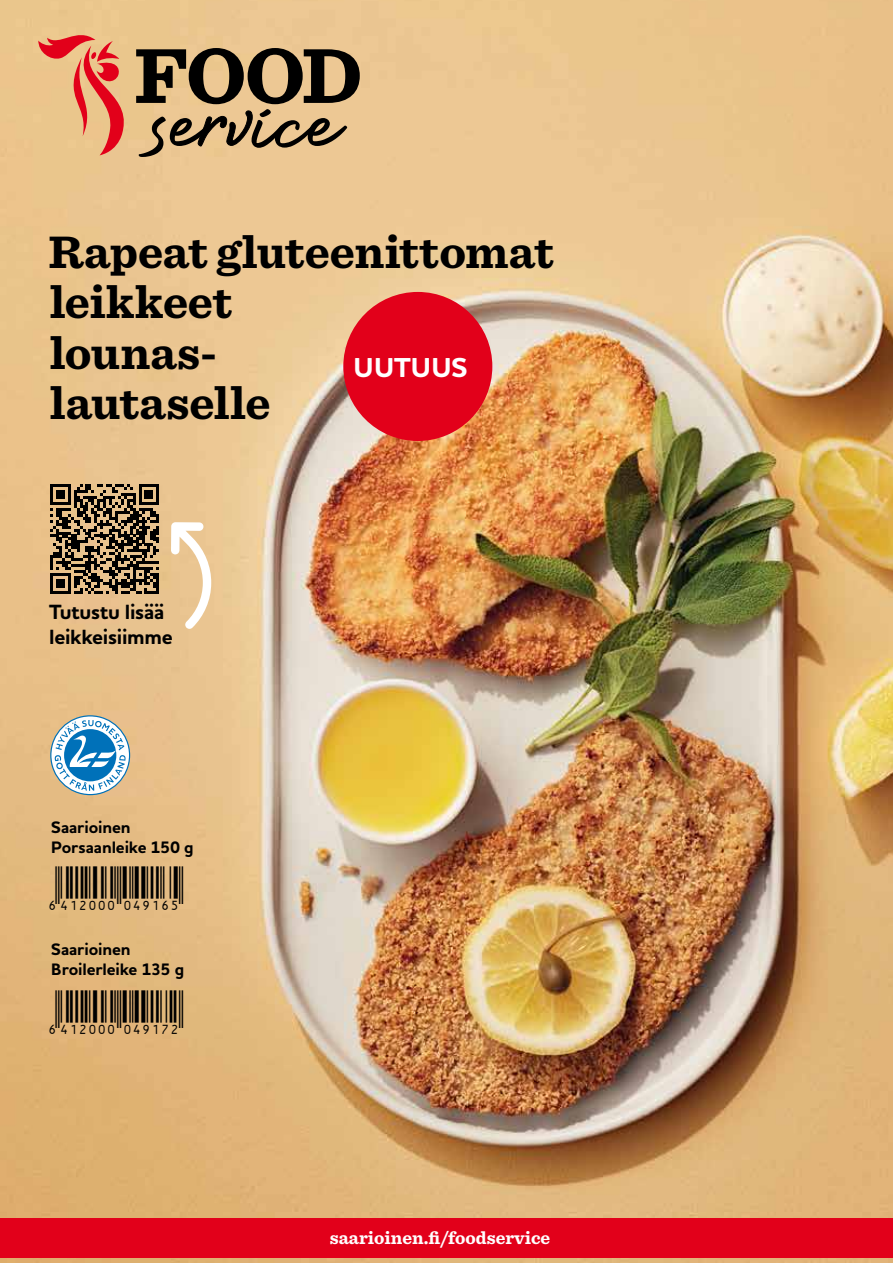
<style>
.page{position:relative;width:893px;height:1263px;background:#fff}
.page>*{position:absolute;margin:0;border:0;box-sizing:border-box;transform-origin:0 0}
.t1{font:700 47.55px/50.2px "Sentinel";letter-spacing:-.005em;color:#000}
.t2{font:43.05px "Viisas EAN Matala";color:#000}
.t3{font:700 27.9px "Houschka Pro";letter-spacing:.005em;color:#fff}
.t4{font:700 21px/24.8px "Houschka Pro";letter-spacing:-.01em;color:#000}
.t5{font:700 18.45px "Sentinel";color:#fff}
.t6{font:700 16.95px/20px "Houschka Pro";letter-spacing:-.005em;color:#000}
</style>
<div class="page">
<img style="left:0;top:0;width:893px;height:1263px">
<div style="left:0;top:1218px;width:893px;height:39px;background:#e2001a"></div>
<svg style="left:38px;top:26px;width:322px;height:131px"></svg>
<div style="left:343px;top:292px;width:149px;height:149px;background:#e2001a;border-radius:50%"></div>
<svg style="left:50px;top:715px;width:80px;height:80px"></svg>
<svg style="left:50px;top:484px;width:109px;height:109px"></svg>
<hr style="left:156px;top:573px;width:3px;height:20px;background:#000">
<svg style="left:171px;top:522px;width:40px;height:107px"></svg>
<h1 class="t1" style="left:48px;top:225px;width:507px">Rapeat gluteenittomat leikkeet<br>lounas-<br>lautaselle</h1>
<h3 class="t3" style="left:354px;top:349px;width:116px">UUTUUS</h3>
<p class="t4" style="left:49px;top:600px;width:125px">Tutustu lisää leikkeisiimme</p>
<p class="t6" style="left:51px;top:817px;width:144px">Saarioinen<br>Porsaanleike 150 g</p>
<h2 class="t2" style="left:46px;top:866px;width:139px">*6412000049165*</h2>
<p class="t6" style="left:51px;top:939px;width:135px">Saarioinen<br>Broilerleike 135 g</p>
<h2 class="t2" style="left:46px;top:989px;width:139px">*6412000049172*</h2>
<p class="t5" style="left:330px;top:1223px;width:222px">saarioinen.fi/foodservice</p>
</div>
